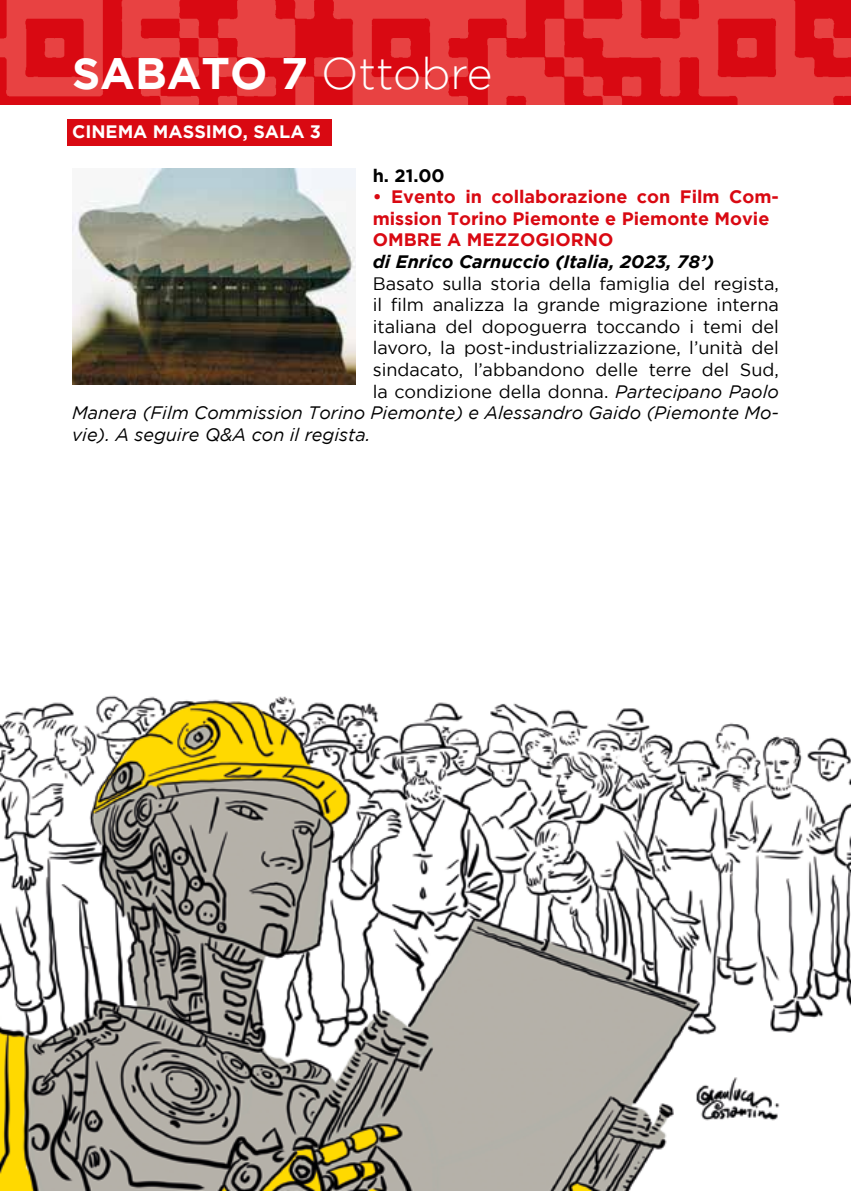
<style>
.page{position:relative;width:851px;height:1191px;background:#fff}
.page>*{position:absolute;margin:0;border:0;box-sizing:border-box;transform-origin:0 0}
.t1{font:700 44px "Gotham";color:#fff}
.t2{font:18px "Gotham";color:#000}
.t3{font:italic 18px "Gotham";color:#000}
.t4{font:700 18px/21.6px "Gotham";color:#d90912}
.t5{font:italic 700 18px "Gotham";color:#000}
.t6{font:700 18px "Gotham";color:#fff}
.t7{font:700 18px "Gotham";color:#000}
.s1{font-weight:300}
.s2{font-style:italic}
</style>
<div class="page">
<div style="left:67px;top:119px;width:264px;height:26px;background:#d90912"></div>
<img style="left:72px;top:168px;width:283px;height:216px">
<img style="left:0;top:0;width:850px;height:105px">
<img style="left:0;top:695px;width:850px;height:496px">
<h1 class="t1" style="left:72px;top:48px;width:422px">SABATO 7 <span class="s1">Ottobre</span></h1>
<p class="t6" style="left:72px;top:121px;width:250px">CINEMA MASSIMO, SALA 3</p>
<p class="t7" style="left:372px;top:165px;width:73px">h. 21.00</p>
<p class="t4" style="left:372px;top:185px;width:407px">• Evento in collaborazione con Film Com&shy;mission Torino Piemonte e Piemonte Movie<br>OMBRE A MEZZOGIORNO</p>
<p class="t5" style="left:372px;top:251px;width:343px">di Enrico Carnuccio (Italia, 2023, 78’)</p>
<p class="t2" style="left:372px;top:273px;width:407px">Basato sulla storia della famiglia del regista,</p>
<p class="t2" style="left:372px;top:295px;width:407px">il film analizza la grande migrazione interna</p>
<p class="t2" style="left:372px;top:316px;width:407px">italiana del dopoguerra toccando i temi del</p>
<p class="t2" style="left:372px;top:338px;width:407px">lavoro, la post-industrializzazione, l’unità del</p>
<p class="t2" style="left:372px;top:360px;width:407px">sindacato, l’abbandono delle terre del Sud,</p>
<p class="t2" style="left:372px;top:381px;width:407px">la condizione della donna. <span class="s2">Partecipano Paolo</span></p>
<p class="t3" style="left:72px;top:403px;width:708px">Manera (Film Commission Torino Piemonte) e Alessandro Gaido (Piemonte Mo-</p>
<p class="t3" style="left:72px;top:424px;width:300px">vie). A seguire Q&amp;A con il regista.</p>
</div>
